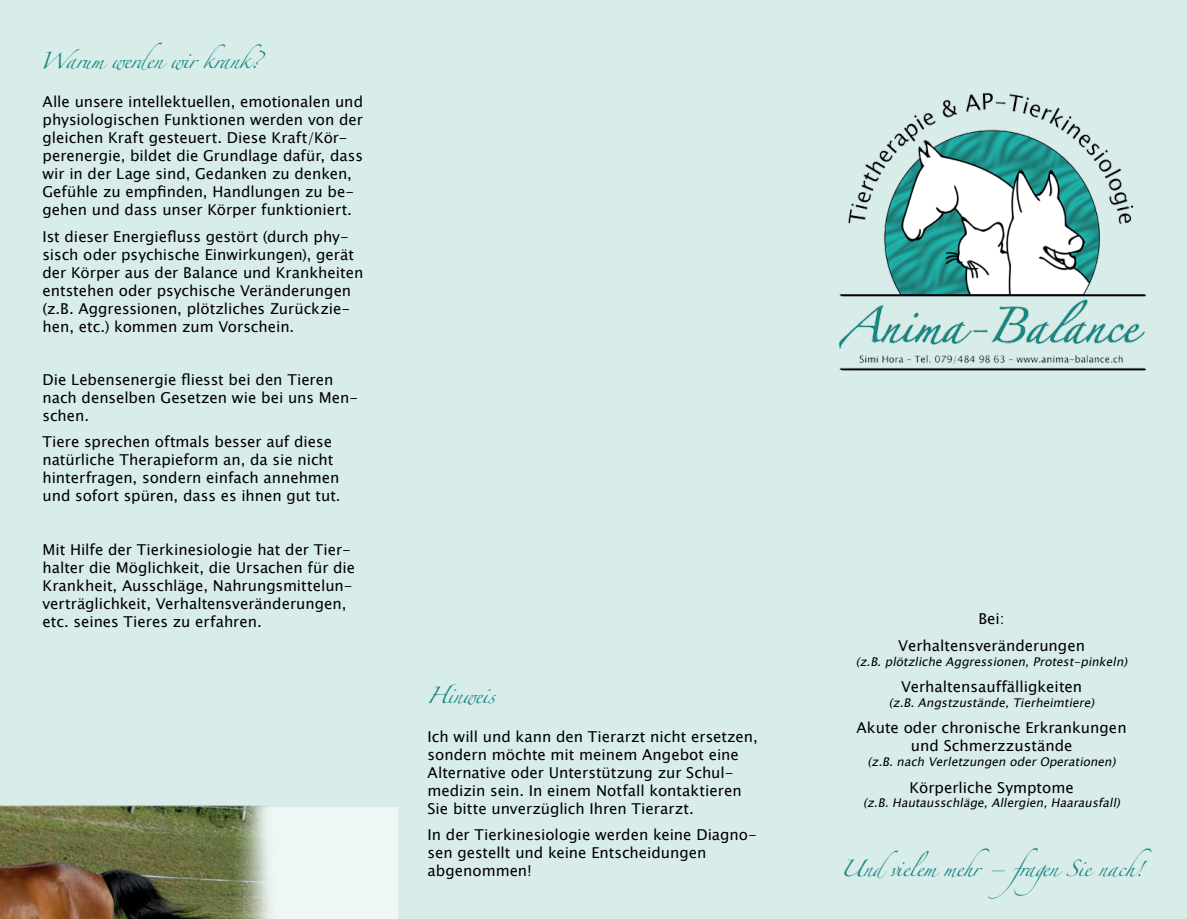
<style>
.page{position:relative;width:1187px;height:919px;background:#fff}
.page>*{position:absolute;margin:0;border:0;box-sizing:border-box;transform-origin:0 0}
.t1{font:15px/18px "Lucida Sans Unicode";color:#000}
.t2{font:15px "Zapfino";letter-spacing:-.04em;color:#1b8683}
.t3{font:italic 12px "Lucida Sans Unicode";color:#000}
</style>
<div class="page">
<div style="left:0;top:0;width:1186px;height:918px;background:#d4ece8"></div>
<img style="left:839px;top:92px;width:308px;height:279px">
<img style="left:0;top:805px;width:397px;height:113px">
<p class="t2" style="left:40px;top:54px;width:223px">Warum werden wir krank?</p>
<p class="t1" style="left:43px;top:93px;width:322px">Alle unsere intellektuellen, emotionalen und physiologischen Funktionen werden von der gleichen Kraft gesteuert. Diese Kraft/Kör&shy;perenergie, bildet die Grundlage dafür, dass wir in der Lage sind, Gedanken zu denken, Gefühle zu empfinden, Handlungen zu be&shy;gehen und dass unser Körper funktioniert.</p>
<p class="t1" style="left:43px;top:227px;width:322px">Ist dieser Energiefluss gestört (durch phy&shy;sisch oder psychische Einwirkungen), gerät der Körper aus der Balance und Krankheiten entstehen oder psychische Veränderungen (z.B. Aggressionen, plötzliches Zurückzie&shy;hen, etc.) kommen zum Vorschein.</p>
<p class="t1" style="left:43px;top:370px;width:317px">Die Lebensenergie fliesst bei den Tieren nach denselben Gesetzen wie bei uns Men&shy;schen.</p>
<p class="t1" style="left:43px;top:433px;width:299px">Tiere sprechen oftmals besser auf diese natürliche Therapieform an, da sie nicht hinterfragen, sondern einfach annehmen und sofort spüren, dass es ihnen gut tut.</p>
<p class="t1" style="left:43px;top:540px;width:314px">Mit Hilfe der Tierkinesiologie hat der Tier&shy;halter die Möglichkeit, die Ursachen für die Krankheit, Ausschläge, Nahrungsmittelun&shy;verträglichkeit, Verhaltensveränderungen, etc. seines Tieres zu erfahren.</p>
<p class="t2" style="left:426px;top:688px;width:70px">Hinweis</p>
<p class="t1" style="left:427px;top:727px;width:332px">Ich will und kann den Tierarzt nicht ersetzen, sondern möchte mit meinem Angebot eine Alternative oder Unterstützung zur Schul&shy;medizin sein. In einem Notfall kontaktieren Sie bitte unverzüglich Ihren Tierarzt.</p>
<p class="t1" style="left:427px;top:826px;width:331px">In der Tierkinesiologie werden keine Diagno&shy;sen gestellt und keine Entscheidungen abgenommen!</p>
<p class="t1" style="left:898px;top:605px;width:188px;line-height:26.5px;text-align:center">Bei:<br>Verhaltensveränderungen</p>
<p class="t3" style="left:855px;top:651px;width:276px">(z.B.plötzliche Aggressionen,Protest-pinkeln)</p>
<p class="t1" style="left:900px;top:677px;width:183px">Verhaltensauffälligkeiten</p>
<p class="t3" style="left:888px;top:693px;width:210px">(z.B.Angstzustände,Tierheimtiere)</p>
<p class="t1" style="left:856px;top:719px;width:271px;text-align:center">Akute oder chronische Erkrankungen und Schmerzzustände</p>
<p class="t3" style="left:867px;top:752px;width:253px">(z.B.nach Verletzungen oderOperationen)</p>
<p class="t1" style="left:909px;top:778px;width:166px">Körperliche Symptome</p>
<p class="t3" style="left:863px;top:793px;width:262px">(z.B.Hautausschläge,Allergien,Haarausfall)</p>
<p class="t2" style="left:840px;top:862px;width:313px">Undvielem mehr – fragen Sie nach!</p>
</div>
